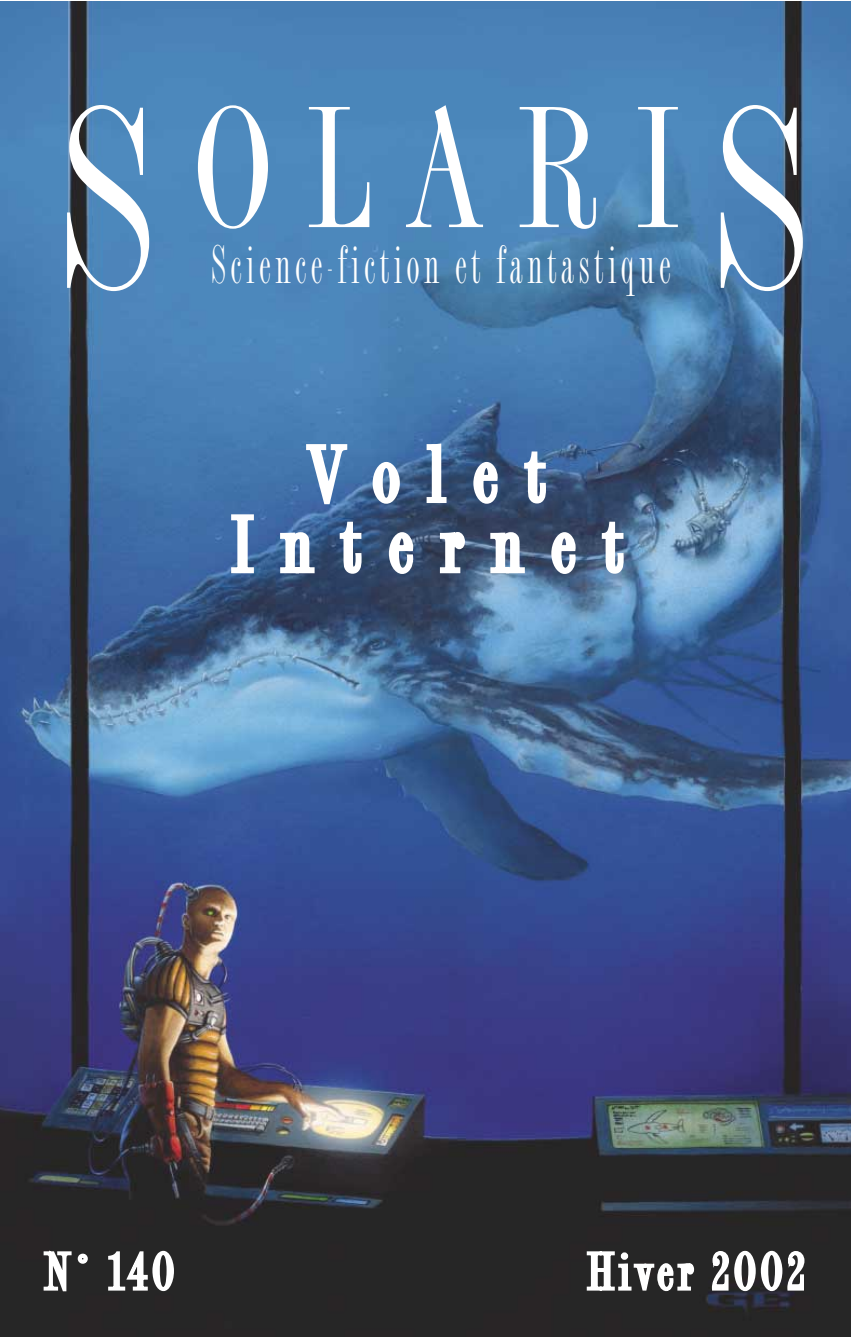
<style>
.page{position:relative;width:851px;height:1337px;background:#fff}
.page>*{position:absolute;margin:0;border:0;box-sizing:border-box;transform-origin:0 0}
.t1{font:270px "Fashion Compressed Plain";color:#fff}
.t2{font:180px "Fashion Compressed Plain";letter-spacing:.185em;color:#fff}
.t3{font:81px/70.2px "Fashion Compressed Plain";color:#fff;text-align:center}
.t4{font:56.7px "Fashion Compressed Plain";letter-spacing:.1em;color:#fff;scale:.71 1}
.t5{font:54px "Fashion Compressed Plain";letter-spacing:.09em;color:#fff}
.s1{font-size:270px}
</style>
<div class="page">
<img style="left:0;top:1px;width:850px;height:1335px">
<h2 class="t2" style="left:57px;top:99px;width:626px"><span class="s1">S</span>OLARI</h2>
<p class="t4" style="left:211px;top:243px;width:649px">Science-fiction et fantastique</p>
<h1 class="t1" style="left:710px;top:96px;width:102px">S</h1>
<h3 class="t3" style="left:232px;top:446px;width:393px">V o l e t<br>I n t e r n e t</h3>
<p class="t5" style="left:45px;top:1250px;width:131px">N˚ 140</p>
<p class="t5" style="left:587px;top:1250px;width:219px">Hiver 2002</p>
</div>
